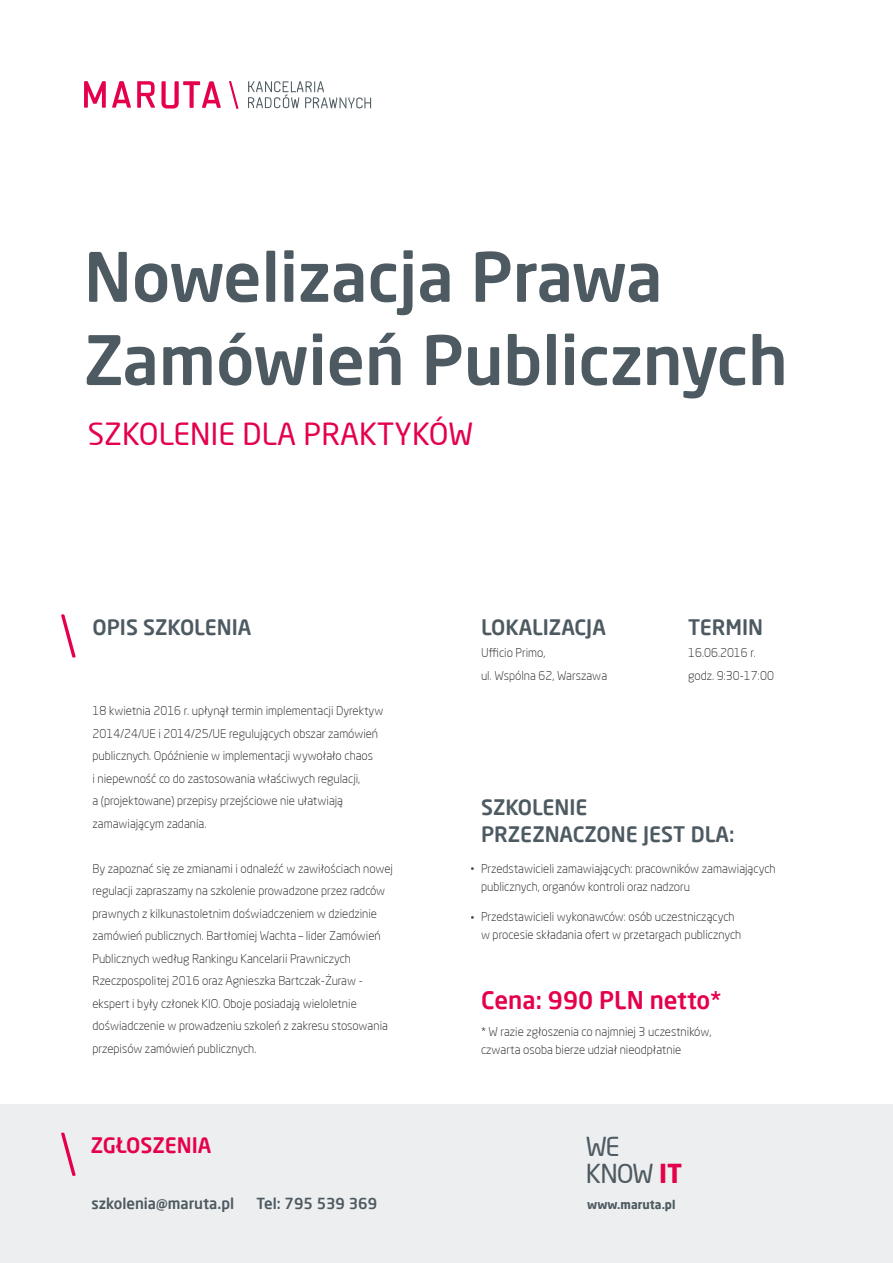
<style>
.page{position:relative;width:893px;height:1263px;background:#fff}
.page>*{position:absolute;margin:0;border:0;box-sizing:border-box;transform-origin:0 0}
.t1{font:500 67.2px/83.2px "Neo Sans Pro";color:#4d5a61}
.t2{font:30px "Neo Sans Pro";color:#e4004b}
.t3{font:25.65px/26.7px "Neo Sans Pro";letter-spacing:-.045em;color:#4d5a61}
.t4{font:500 24px "Neo Sans Pro";color:#e4004b}
.t5{font:500 21px/27px "Neo Sans Pro";color:#4d5a61}
.t6{font:500 21px "Neo Sans Pro";color:#e4004b}
.t7{font:500 15px "Neo Sans Pro";color:#4d5a61}
.t8{font:300 12px/22.5px "Neo Sans Pro";color:#1d1d1b}
.t9{font:700 12px "Neo Sans Pro";color:#4d5a61}
.s1{font-weight:700;color:#e4004b}
</style>
<div class="page">
<svg style="left:248px;top:81px;width:123px;height:27px"></svg>
<svg style="left:84px;top:81px;width:22px;height:27px"></svg>
<svg style="left:112px;top:81px;width:19px;height:27px"></svg>
<svg style="left:161px;top:81px;width:60px;height:28px"></svg>
<svg style="left:137px;top:81px;width:18px;height:27px"></svg>
<svg style="left:229px;top:81px;width:9px;height:28px"></svg>
<svg style="left:61px;top:614px;width:15px;height:44px"></svg>
<div style="left:0;top:1104px;width:893px;height:159px;background:#edeeef"></div>
<svg style="left:61px;top:1132px;width:15px;height:44px"></svg>
<h1 class="t1" style="left:84px;top:234px;width:705px">Nowelizacja Prawa<br>Zamówień Publicznych</h1>
<h2 class="t2" style="left:88px;top:416px;width:387px">SZKOLENIE DLA PRAKTYKÓW</h2>
<h3 class="t5" style="left:93px;top:613px;width:160px">OPIS SZKOLENIA</h3>
<p class="t8" style="left:93px;top:699px;width:292px">18 kwietnia 2016 r. upłynął termin implementacji Dyrektyw 2014/24/UE i 2014/25/UE regulujących obszar zamówień publicznych. Opóźnienie w implementacji wywołało chaos<br>i niepewność co do zastosowania właściwych regulacji,<br>a (projektowane) przepisy przejściowe nie ułatwiają zamawiającym zadania.</p>
<p class="t8" style="left:93px;top:857px;width:302px">By zapoznać się ze zmianami i odnaleźć w zawiłościach nowej regulacji zapraszamy na szkolenie prowadzone przez radców prawnych z kilkunastoletnim doświadczeniem w dziedzinie zamówień publicznych. Bartłomiej Wachta – lider Zamówień Publicznych według Rankingu Kancelarii Prawniczych Rzeczpospolitej 2016 oraz Agnieszka Bartczak-Żuraw - ekspert i były członek KIO. Oboje posiadają wieloletnie doświadczenie w prowadzeniu szkoleń z zakresu stosowania przepisów zamówień publicznych.</p>
<h3 class="t5" style="left:481px;top:613px;width:126px">LOKALIZACJA</h3>
<p class="t8" style="left:481px;top:642px;width:128px">Ufficio Primo,<br>ul. Wspólna 62, Warszawa</p>
<h3 class="t5" style="left:688px;top:613px;width:77px">TERMIN</h3>
<p class="t8" style="left:688px;top:642px;width:87px">16.06.2016 r. godz. 9:30-17:00</p>
<h3 class="t5" style="left:481px;top:794px;width:255px">SZKOLENIE<br>PRZEZNACZONE JEST DLA:</h3>
<p class="t8" style="left:481px;top:859px;width:296px;line-height:18px">Przedstawicieli zamawiających: pracowników zamawiających publicznych, organów kontroli oraz nadzoru</p>
<p class="t8" style="left:481px;top:907px;width:262px;line-height:18px">Przedstawicieli wykonawców: osób uczestniczących w procesie składania ofert w przetargach publicznych</p>
<h3 class="t4" style="left:481px;top:985px;width:242px">Cena: 990 PLN netto*</h3>
<p class="t8" style="left:481px;top:1022px;width:232px;line-height:18px">* W razie zgłoszenia co najmniej 3 uczestników, czwarta osoba bierze udział nieodpłatnie</p>
<h3 class="t6" style="left:91px;top:1132px;width:122px">ZGŁOSZENIA</h3>
<h3 class="t3" style="left:586px;top:1133px;width:98px">WE<br>KNOW <span class="s1">IT</span></h3>
<p class="t7" style="left:91px;top:1194px;width:144px">szkolenia@maruta.pl</p>
<p class="t7" style="left:257px;top:1194px;width:122px">Tel: 795 539 369</p>
<p class="t9" style="left:587px;top:1197px;width:90px">www.maruta.pl</p>
</div>
